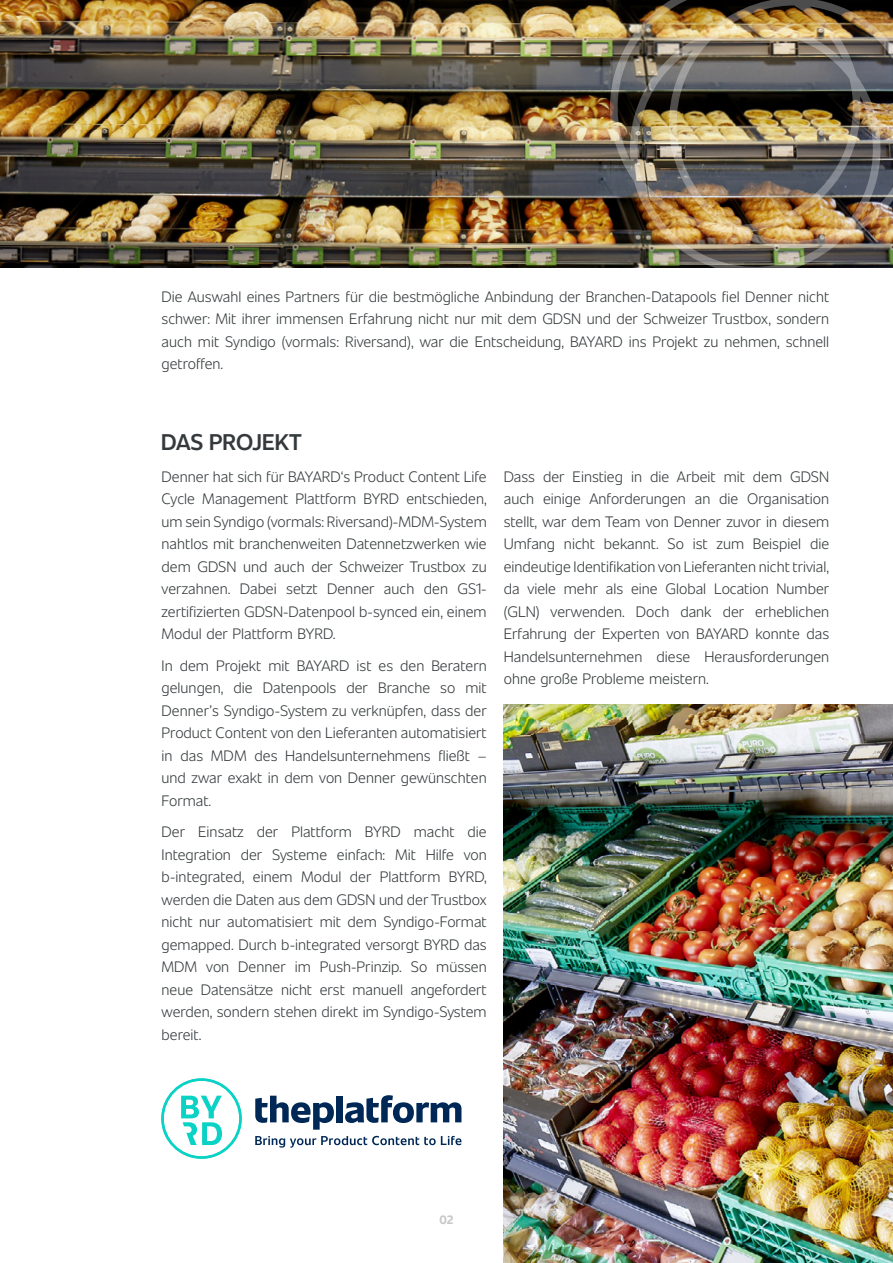
<style>
.page{position:relative;width:893px;height:1263px;background:#fff}
.page>*{position:absolute;margin:0;border:0;box-sizing:border-box;transform-origin:0 0}
.t1{font:600 22.5px "Unitext";color:#34393b}
.t2{font:300 15px/22.5px "Unitext";color:#34393b;text-align:justify}
.t3{font:700 12px "Unitext";color:#cac9c9}
</style>
<div class="page">
<img style="left:0;top:0;width:606px;height:267px">
<img style="left:606px;top:0;width:287px;height:268px">
<img style="left:504px;top:704px;width:389px;height:559px">
<svg style="left:255px;top:1136px;width:206px;height:12px"></svg>
<svg style="left:255px;top:1096px;width:79px;height:34px"></svg>
<div style="left:336px;top:1096px;width:7px;height:26px;background:#002856"></div>
<svg style="left:345px;top:1095px;width:116px;height:28px"></svg>
<svg style="left:161px;top:1078px;width:81px;height:81px"></svg>
<p class="t2" style="left:162px;top:284px;width:669px">Die Auswahl eines Partners für die bestmögliche Anbindung der Branchen-Datapools fiel Denner nicht schwer: Mit ihrer immensen Erfahrung nicht nur mit dem GDSN und der Schweizer Trustbox, sondern auch mit Syndigo (vormals: Riversand), war die Entscheidung, BAYARD ins Projekt zu nehmen, schnell getroffen.</p>
<h1 class="t1" style="left:161px;top:426px;width:142px">DAS PROJEKT</h1>
<p class="t2" style="left:162px;top:464px;width:327px">Denner hat sich für BAYARD‘s Product Content Life Cycle Management Plattform BYRD entschieden, um sein Syndigo (vormals: Riversand)-MDM-System nahtlos mit branchenweiten Datennetzwerken wie dem GDSN und auch der Schweizer Trustbox zu verzahnen. Dabei setzt Denner auch den GS1- zertifizierten GDSN-Datenpool b-synced ein, einem Modul der Plattform BYRD.</p>
<p class="t2" style="left:162px;top:653px;width:327px">In dem Projekt mit BAYARD ist es den Beratern gelungen, die Datenpools der Branche so mit Denner’s Syndigo-System zu verknüpfen, dass der Product Content von den Lieferanten automatisiert in das MDM des Handelsunternehmens fließt – und zwar exakt in dem von Denner gewünschten Format.</p>
<p class="t2" style="left:162px;top:819px;width:327px">Der Einsatz der Plattform BYRD macht die Integration der Systeme einfach: Mit Hilfe von b-integrated, einem Modul der Plattform BYRD, werden die Daten aus dem GDSN und der Trustbox nicht nur automatisiert mit dem Syndigo-Format gemapped. Durch b-integrated versorgt BYRD das MDM von Denner im Push-Prinzip. So müssen neue Datensätze nicht erst manuell angefordert werden, sondern stehen direkt im Syndigo-System bereit.</p>
<p class="t2" style="left:504px;top:464px;width:327px">Dass der Einstieg in die Arbeit mit dem GDSN auch einige Anforderungen an die Organisation stellt, war dem Team von Denner zuvor in diesem Umfang nicht bekannt. So ist zum Beispiel die eindeutige Identifikation von Lieferanten nicht trivial, da viele mehr als eine Global Location Number (GLN) verwenden. Doch dank der erheblichen Erfahrung der Experten von BAYARD konnte das Handelsunternehmen diese Herausforderungen ohne große Probleme meistern.</p>
<p class="t3" style="left:440px;top:1211px;width:15px">02</p>
</div>
